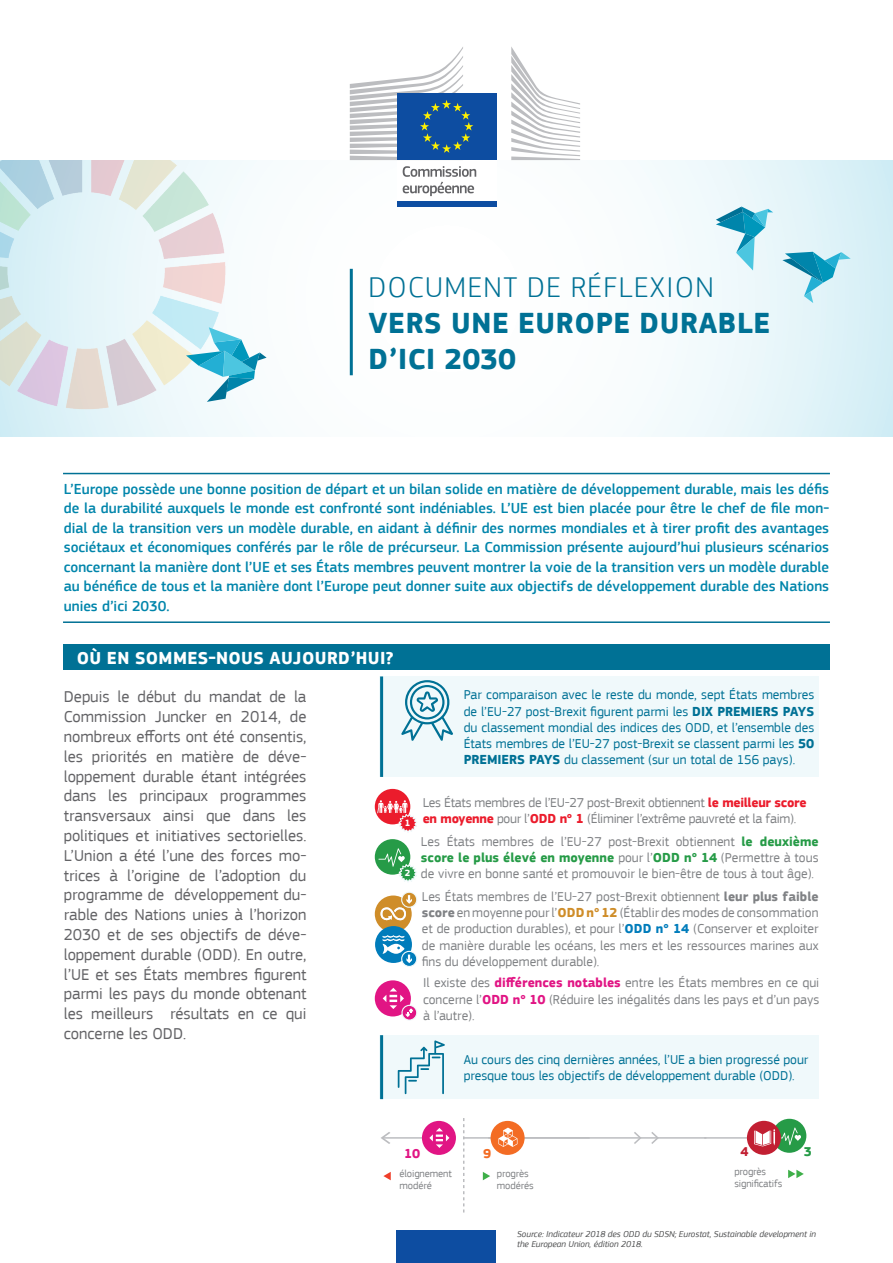
<style>
.page{position:relative;width:893px;height:1263px;background:#fff}
.page>*{position:absolute;margin:0;border:0;box-sizing:border-box;transform-origin:0 0}
.t1{font:700 30px/36px "EC Square Sans Pro";letter-spacing:.02em;color:#007195}
.t2{font:700 18px "EC Square Sans Pro";letter-spacing:.02em;color:#fff}
.t3{font:16.5px/19.8px "EC Square Sans Pro";color:#636366;text-align:justify}
.t4{font:500 15px/19.5px "EC Square Sans Pro";color:#0085ab;text-align:justify}
.t5{font:13.5px/16.2px "EC Square Sans Pro";color:#808285;text-align:justify}
.spotlight_text{font:13.5px/16.2px "EC Square Sans Pro";color:#007195}
.t6{font:13.5px/16.2px "EC Square Sans Pro";letter-spacing:-.02em;color:#808285}
.t7{font:700 13.5px "EC Square Sans Pro";color:#269b47}
.t8{font:700 13.5px "EC Square Sans Pro";color:#e11584}
.t9{font:700 13.5px "EC Square Sans Pro";color:#f36c24}
.t10{font:700 13.5px "EC Square Sans Pro";color:#c21f32}
.t11{font:10.5px/12.6px "EC Square Sans Pro";letter-spacing:-.01em;color:#808285}
.t12{font:700 9.45px "EC Square Sans Pro";color:#fff}
.Graph_Source{font:italic 9px/10.8px "EC Square Sans Pro";color:#4b4c4d}
.s1{font-weight:300}
.s2{font-weight:700}
.s3{font-weight:700;color:#eb1c2c}
.s4{font-weight:700;color:#269b47}
.s5{font-weight:400;color:#808285}
.s6{font-weight:700;font-size:9.45px;color:#fff}
.s7{font-weight:700;color:#cf8d29}
.s8{font-weight:700;color:#007cbb}
.s9{font-weight:700;color:#e11584}
</style>
<div class="page">
<svg style="left:0;top:160px;width:893px;height:276px"></svg>
<img style="left:0;top:160px;width:231px;height:251px">
<svg style="left:716px;top:207px;width:57px;height:64px"></svg>
<svg style="left:186px;top:327px;width:81px;height:75px"></svg>
<svg style="left:782px;top:252px;width:69px;height:51px"></svg>
<hr style="left:350px;top:269px;width:3px;height:106px;background:#007195">
<div style="left:64px;top:644px;width:766px;height:26px;background:#007195"></div>
<hr style="left:63px;top:473px;width:767px;height:1px;background:#007195">
<hr style="left:63px;top:621px;width:767px;height:2px;background:#007195">
<div style="left:379px;top:1035px;width:440px;height:64px;background:#f0f9fb"></div>
<hr style="left:380px;top:1035px;width:3px;height:64px;background:#007195">
<div style="left:375px;top:789px;width:35px;height:35px;background:#eb1c2c;border-radius:50%"></div>
<svg style="left:377px;top:800px;width:40px;height:32px"></svg>
<div style="left:375px;top:839px;width:35px;height:36px;background:#269b47;border-radius:50%"></div>
<svg style="left:378px;top:848px;width:39px;height:34px"></svg>
<div style="left:375px;top:895px;width:37px;height:37px;background:#cf8d29;border-radius:50%"></div>
<div style="left:375px;top:926px;width:37px;height:37px;background:#007cbb;border-radius:50%"></div>
<svg style="left:402px;top:951px;width:15px;height:15px"></svg>
<div style="left:401px;top:951px;width:16px;height:16px;border:1px solid #f0f9fb;border-radius:50%"></div>
<svg style="left:402px;top:892px;width:15px;height:15px"></svg>
<div style="left:401px;top:892px;width:16px;height:16px;border:1px solid #f0f9fb;border-radius:50%"></div>
<svg style="left:381px;top:895px;width:31px;height:26px"></svg>
<svg style="left:382px;top:935px;width:30px;height:28px"></svg>
<div style="left:375px;top:980px;width:36px;height:36px;background:#e11584;border-radius:50%"></div>
<svg style="left:402px;top:1005px;width:15px;height:15px"></svg>
<div style="left:401px;top:1005px;width:16px;height:16px;border:1px solid #f0f9fb;border-radius:50%"></div>
<svg style="left:383px;top:988px;width:30px;height:29px"></svg>
<svg style="left:398px;top:1040px;width:47px;height:54px"></svg>
<svg style="left:634px;top:1132px;width:7px;height:12px"></svg>
<svg style="left:651px;top:1132px;width:7px;height:12px"></svg>
<hr style="left:464px;top:1137px;width:242px;height:2px;background:#bcbdc0">
<hr style="left:704px;top:1137px;width:102px;height:2px;background:#bcbdc0">
<hr style="left:383px;top:1137px;width:71px;height:2px;background:#bcbdc0">
<svg style="left:381px;top:1132px;width:9px;height:12px"></svg>
<svg style="left:383px;top:1172px;width:8px;height:8px"></svg>
<svg style="left:483px;top:1172px;width:7px;height:8px"></svg>
<svg style="left:788px;top:1170px;width:16px;height:8px"></svg>
<div style="left:772px;top:1119px;width:34px;height:34px;background:#269b47;border-radius:50%"></div>
<div style="left:747px;top:1121px;width:34px;height:34px;background:#c21f32;border-radius:50%"></div>
<svg style="left:754px;top:1127px;width:47px;height:19px"></svg>
<div style="left:491px;top:1121px;width:34px;height:34px;background:#f36c24;border-radius:50%"></div>
<svg style="left:498px;top:1127px;width:19px;height:20px"></svg>
<div style="left:422px;top:1121px;width:34px;height:34px;background:#e11584;border-radius:50%"></div>
<svg style="left:429px;top:1128px;width:20px;height:20px"></svg>
<svg style="left:463px;top:1118px;width:1px;height:94px"></svg>
<div style="left:379px;top:676px;width:440px;height:101px;background:#f0f9fb"></div>
<hr style="left:380px;top:676px;width:3px;height:101px;background:#007195">
<svg style="left:401px;top:680px;width:52px;height:61px"></svg>
<div style="left:397px;top:1230px;width:99px;height:33px;background:#0d4da1"></div>
<div style="left:397px;top:158px;width:99px;height:44px;background:#fff"></div>
<svg style="left:403px;top:166px;width:73px;height:30px"></svg>
<div style="left:397px;top:201px;width:99px;height:6px;background:#0d4da1"></div>
<svg style="left:511px;top:47px;width:69px;height:113px"></svg>
<div style="left:397px;top:94px;width:99px;height:66px;background:#0d4da1"></div>
<svg style="left:350px;top:47px;width:123px;height:113px"></svg>
<p class="t1" style="left:369px;top:270px;width:403px"><span class="s1">DOCUMENT DE RÉFLEXION<br></span>VERS UNE EUROPE DURABLE<br>D’ICI 2030</p>
<p class="t4" style="left:64px;top:480px;width:767px">L’Europe possède une bonne position de départ et un bilan solide en matière de développement durable, mais les défis de la durabilité auxquels le monde est confronté sont indéniables. L’UE est bien placée pour être le chef de file mon&shy;dial de la transition vers un modèle durable, en aidant à définir des normes mondiales et à tirer profit des avantages sociétaux et économiques conférés par le rôle de précurseur. La Commission présente aujourd’hui plusieurs scénarios concernant la manière dont l’UE et ses États membres peuvent montrer la voie de la transition vers un modèle durable au bénéfice de tous et la manière dont l’Europe peut donner suite aux objectifs de développement durable des Nations unies d’ici 2030.</p>
<p class="t2" style="left:77px;top:647px;width:318px">OÙ EN SOMMES-NOUS AUJOURD’HUI?</p>
<p class="t3" style="left:64px;top:687px;width:244px">Depuis le début du mandat de la Commission Juncker en 2014, de nombreux efforts ont été consentis, les priorités en matière de déve&shy;loppement durable étant intégrées dans les principaux programmes transversaux ainsi que dans les politiques et initiatives sectorielles.<br>L’Union a été l’une des forces mo&shy;trices à l’origine de l’adoption du programme de développement du&shy;rable des Nations unies à l’horizon 2030 et de ses objectifs de déve&shy;loppement durable (ODD). En outre, l’UE et ses États membres figurent parmi les pays du monde obtenant les meilleurs résultats en ce qui concerne les ODD.</p>
<p class="spotlight_text" style="left:464px;top:1051px;width:346px">Au cours des cinq dernières années, l’UE a bien progressé pour presque tous les objectifs de développement durable (ODD).</p>
<p class="spotlight_text" style="left:464px;top:687px;width:352px;text-align:justify">Par comparaison avec le reste du monde, sept États membres de l’EU-27 post-Brexit figurent parmi les <span class="s2">DIX PREMIERS PAYS </span>du classement mondial des indices des ODD, et l’ensemble des États membres de l’EU-27 post-Brexit se classent parmi les <span class="s2">50<br>PREMIERS PAYS</span> du classement (sur un total de 156 pays).</p>
<p class="t6" style="left:423px;top:794px;width:385px">Les États membres de l’EU-27 post-Brexit obtiennent <span class="s3">le meilleur score en moyenne</span> pour l’<span class="s3">ODD n° 1</span> (Éliminer l’extrême pauvreté et la faim).</p>
<p class="t12" style="left:405px;top:817px;width:7px">1</p>
<p class="t5" style="left:421px;top:833px;width:399px">Les États membres de l’EU-27 post-Brexit obtiennent <span class="s4">le deuxième</span></p>
<p class="t7" style="left:421px;top:849px;width:399px">score le plus élevé en moyenne <span class="s5">pour l’</span>ODD n° 14 <span class="s5">(Permettre à tous</span></p>
<p class="t5" style="left:405px;top:865px;width:411px"><span class="s6">2</span> de vivre en bonne santé et promouvoir le bien-être de tous à tout âge).</p>
<p class="t5" style="left:422px;top:888px;width:398px">Les États membres de l’EU-27 post-Brexit obtiennent <span class="s2">leur plus faible score</span> en moyenne pour l’<span class="s7">ODD n° 12</span> (Établir des modes de consommation et de production durables), et pour l’<span class="s8">ODD n° 14</span> (Conserver et exploiter de manière durable les océans, les mers et les ressources marines aux fins du développement durable).</p>
<p class="t5" style="left:423px;top:975px;width:398px">Il existe des <span class="s9">différences notables</span> entre les États membres en ce qui concerne l’<span class="s9">ODD n° 10</span> (Réduire les inégalités dans les pays et d’un pays à l’autre).</p>
<p class="t8" style="left:404px;top:1146px;width:18px">10</p>
<p class="t9" style="left:483px;top:1146px;width:10px">9</p>
<p class="t10" style="left:741px;top:1144px;width:10px">4</p>
<p class="t7" style="left:804px;top:1144px;width:10px">3</p>
<p class="t11" style="left:399px;top:1167px;width:54px">éloignement modéré</p>
<p class="t11" style="left:497px;top:1167px;width:38px">progrès modérés</p>
<p class="t11" style="left:734px;top:1165px;width:50px">progrès significatifs</p>
<p class="Graph_Source" style="left:517px;top:1228px;width:300px">Source: Indicateur 2018 des ODD du SDSN; Eurostat, Sustainable development in the European Union, édition 2018.</p>
</div>
